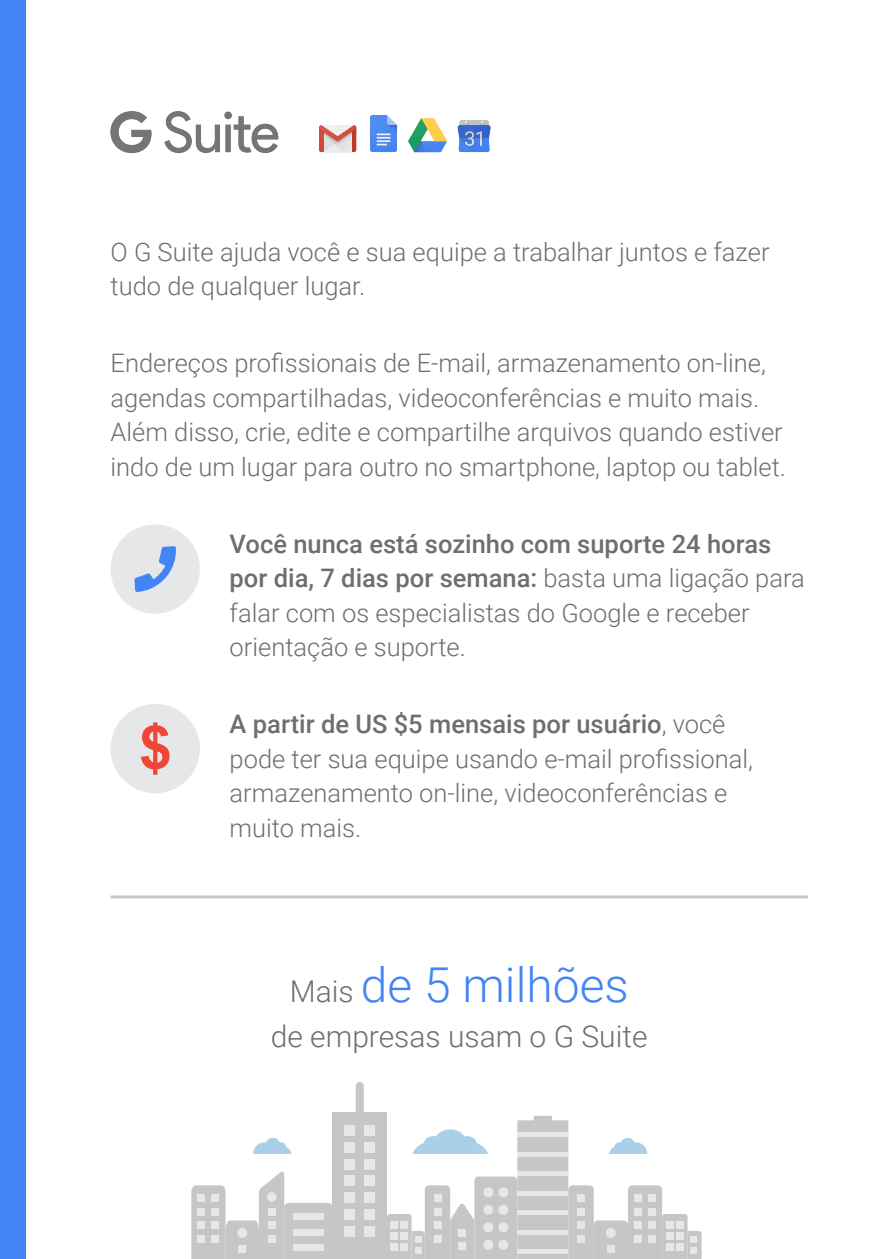
<style>
.page{position:relative;width:893px;height:1259px;background:#fff}
.page>*{position:absolute;margin:0;border:0;box-sizing:border-box;transform-origin:0 0}
.t1{font:300 48px "Roboto";color:#4285f4}
.t2{font:300 30px "Roboto";color:#6d6e71}
.t3{font:300 25.5px/34.5px "Roboto";color:#6d6e71}
.s1{font-weight:500}
.s2{font-size:30px;color:#6d6e71}
</style>
<div class="page">
<div style="left:0;top:0;width:26px;height:1259px;background:#4285f4"></div>
<svg style="left:191px;top:1172px;width:141px;height:87px"></svg>
<div style="left:293px;top:1213px;width:30px;height:7px;background:#e6e7e8"></div>
<div style="left:293px;top:1229px;width:30px;height:6px;background:#e6e7e8"></div>
<div style="left:293px;top:1244px;width:30px;height:7px;background:#e6e7e8"></div>
<div style="left:332px;top:1112px;width:55px;height:147px;background:#c4c6c8"></div>
<div style="left:356px;top:1082px;width:8px;height:47px;background:#c4c6c8;border-radius:4px"></div>
<div style="left:345px;top:1125px;width:10px;height:10px;background:#e6e7e8"></div>
<div style="left:345px;top:1142px;width:10px;height:10px;background:#e6e7e8"></div>
<div style="left:345px;top:1159px;width:10px;height:10px;background:#e6e7e8"></div>
<div style="left:345px;top:1176px;width:10px;height:10px;background:#e6e7e8"></div>
<div style="left:345px;top:1192px;width:10px;height:10px;background:#e6e7e8"></div>
<div style="left:345px;top:1226px;width:10px;height:10px;background:#e6e7e8"></div>
<div style="left:345px;top:1209px;width:10px;height:10px;background:#e6e7e8"></div>
<div style="left:365px;top:1125px;width:10px;height:10px;background:#e6e7e8"></div>
<div style="left:365px;top:1142px;width:10px;height:10px;background:#e6e7e8"></div>
<div style="left:365px;top:1159px;width:10px;height:10px;background:#e6e7e8"></div>
<div style="left:365px;top:1176px;width:10px;height:10px;background:#e6e7e8"></div>
<div style="left:365px;top:1192px;width:10px;height:10px;background:#e6e7e8"></div>
<div style="left:365px;top:1226px;width:10px;height:10px;background:#e6e7e8"></div>
<div style="left:365px;top:1209px;width:10px;height:10px;background:#e6e7e8"></div>
<svg style="left:387px;top:1116px;width:315px;height:143px"></svg>
<svg style="left:253px;top:1138px;width:39px;height:16px"></svg>
<div style="left:111px;top:524px;width:89px;height:90px;background:#e6e7e8;border-radius:50%"></div>
<svg style="left:134px;top:546px;width:42px;height:46px"></svg>
<hr style="left:111px;top:895px;width:697px;height:3px;background:#c4c6c8">
<div style="left:111px;top:704px;width:89px;height:89px;background:#e6e7e8;border-radius:50%"></div>
<svg style="left:141px;top:722px;width:29px;height:53px"></svg>
<svg style="left:370px;top:115px;width:27px;height:37px"></svg>
<svg style="left:319px;top:125px;width:37px;height:27px"></svg>
<svg style="left:408px;top:118px;width:39px;height:34px"></svg>
<svg style="left:457px;top:120px;width:34px;height:32px"></svg>
<svg style="left:111px;top:111px;width:40px;height:42px"></svg>
<svg style="left:164px;top:111px;width:114px;height:42px"></svg>
<p class="t3" style="left:111px;top:233px;width:660px">O G Suite ajuda você e sua equipe a trabalhar juntos e fazer tudo de qualquer lugar.</p>
<p class="t3" style="left:111px;top:345px;width:677px">Endereços profissionais de E-mail, armazenamento on-line, agendas compartilhadas, videoconferências e muito mais.<br>Além disso, crie, edite e compartilhe arquivos quando estiver indo de um lugar para outro no smartphone, laptop ou tablet.</p>
<p class="t3" style="left:230px;top:525px;width:577px"><span class="s1">Você nunca está sozinho com suporte 24 horas por dia, 7 dias por semana:</span> basta uma ligação para falar com os especialistas do Google e receber orientação e suporte.</p>
<p class="t3" style="left:230px;top:706px;width:525px"><span class="s1">A partir de US $5 mensais por usuário</span>, você pode ter sua equipe usando e-mail profissional, armazenamento on-line, videoconferências e muito mais.</p>
<h1 class="t1" style="left:290px;top:951px;width:341px"><span class="s2">Mais</span> de 5 milhões</h1>
<p class="t2" style="left:271px;top:1015px;width:378px">de empresas usam o G Suite</p>
</div>
